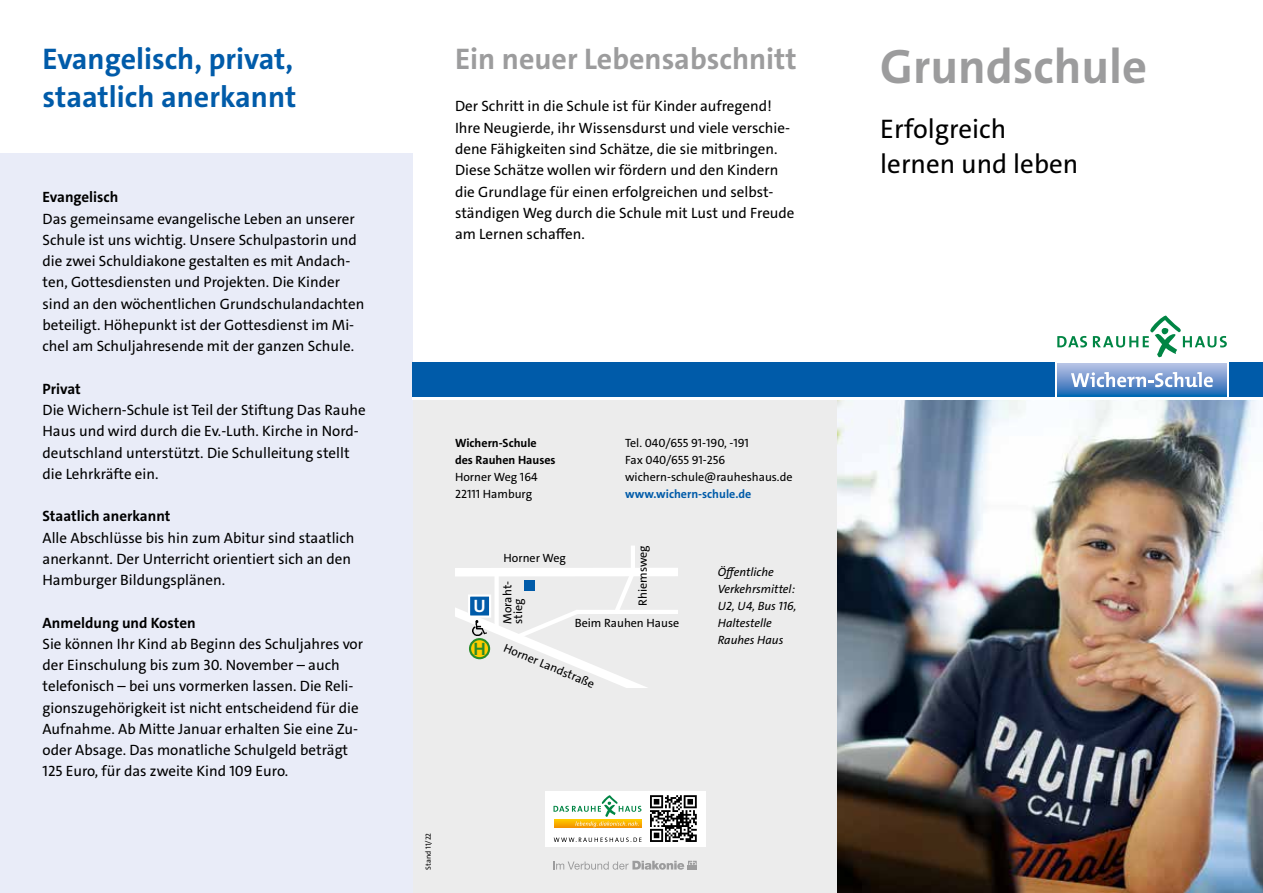
<style>
.page{position:relative;width:1263px;height:893px;background:#fff}
.page>*{position:absolute;margin:0;border:0;box-sizing:border-box;transform-origin:0 0}
.t1{font:700 48.6px "The Sans";color:#9c9c9d}
.t2{font:700 30px/38.2px "The Sans";color:#005ba9}
.t3{font:700 30px "The Sans";color:#9c9c9d}
.t4{font:27px/34.5px "The Sans";color:#000}
.t5{font:700 18px "The Sans";color:#298c29}
.t6{font:700 18px "The Sans";color:#fff}
.t7{font:15px/21.3px "The Sans";color:#000}
.t8{font:700 15px "The Sans";color:#000}
.t9{font:12px/17px "The Sans";color:#000}
.t10{font:italic 12px/17px "The Sans";color:#000}
.t11{font:700 12px/17px "The Sans";color:#000}
.t12{font:700 12px "The Sans";color:#005ba9}
.t13{font:7.5px "The Sans";color:#000}
</style>
<div class="page">
<div style="left:412px;top:381px;width:426px;height:512px;background:#ececec"></div>
<div style="left:0;top:153px;width:412px;height:740px;background:#e9ecf8"></div>
<img style="left:838px;top:400px;width:425px;height:493px">
<div style="left:445px;top:568px;width:239px;height:8px;background:#fff"></div>
<hr style="left:631px;top:545px;width:4px;height:29px;background:#fff">
<svg style="left:455px;top:576px;width:192px;height:112px"></svg>
<div style="left:494px;top:571px;width:5px;height:59px;background:#fff"></div>
<div style="left:441px;top:541px;width:14px;height:109px;background:#ececec"></div>
<hr style="left:577px;top:610px;width:108px;height:4px;background:#fff">
<div style="left:678px;top:552px;width:11px;height:83px;background:#ececec"></div>
<img style="left:473px;top:620px;width:13px;height:16px">
<div style="left:545px;top:791px;width:160px;height:55px;background:#fff"></div>
<hr style="left:553px;top:827px;width:88px;height:1px;background:#f39300">
<hr style="left:553px;top:828px;width:88px;height:1px;background:#f39100">
<svg style="left:553px;top:795px;width:88px;height:32px"></svg>
<svg style="left:554px;top:837px;width:87px;height:5px"></svg>
<svg style="left:553px;top:861px;width:144px;height:9px"></svg>
<svg style="left:650px;top:795px;width:47px;height:47px"></svg>
<div style="left:412px;top:363px;width:851px;height:36px;background:#fff"></div>
<div style="left:412px;top:363px;width:851px;height:34px;background:#005ba9"></div>
<div style="left:1055px;top:315px;width:174px;height:83px;background:#fff"></div>
<hr style="left:1057px;top:363px;width:170px;height:1px;background:#bac7e7">
<hr style="left:1057px;top:364px;width:170px;height:1px;background:#b6c4e6">
<hr style="left:1057px;top:365px;width:170px;height:1px;background:#b2c0e4">
<hr style="left:1057px;top:366px;width:170px;height:1px;background:#adbde2">
<hr style="left:1057px;top:367px;width:170px;height:1px;background:#aabae1">
<hr style="left:1057px;top:368px;width:170px;height:1px;background:#a5b7df">
<hr style="left:1057px;top:369px;width:170px;height:1px;background:#a1b4de">
<hr style="left:1057px;top:370px;width:170px;height:1px;background:#9cb1dc">
<hr style="left:1057px;top:371px;width:170px;height:1px;background:#98aedb">
<hr style="left:1057px;top:372px;width:170px;height:1px;background:#93abd9">
<hr style="left:1057px;top:373px;width:170px;height:1px;background:#90a8d7">
<hr style="left:1057px;top:374px;width:170px;height:1px;background:#8aa5d6">
<hr style="left:1057px;top:375px;width:170px;height:1px;background:#87a2d4">
<hr style="left:1057px;top:376px;width:170px;height:1px;background:#829fd3">
<hr style="left:1057px;top:377px;width:170px;height:1px;background:#7d9cd1">
<hr style="left:1057px;top:378px;width:170px;height:1px;background:#7899cf">
<hr style="left:1057px;top:379px;width:170px;height:1px;background:#7496ce">
<hr style="left:1057px;top:380px;width:170px;height:1px;background:#6e93cc">
<hr style="left:1057px;top:381px;width:170px;height:1px;background:#6a90cb">
<hr style="left:1057px;top:382px;width:170px;height:1px;background:#648dc9">
<hr style="left:1057px;top:383px;width:170px;height:1px;background:#608ac7">
<hr style="left:1057px;top:384px;width:170px;height:1px;background:#5a87c6">
<hr style="left:1057px;top:385px;width:170px;height:1px;background:#5484c4">
<hr style="left:1057px;top:386px;width:170px;height:1px;background:#5082c3">
<hr style="left:1057px;top:387px;width:170px;height:1px;background:#497fc1">
<hr style="left:1057px;top:388px;width:170px;height:1px;background:#447dc0">
<hr style="left:1057px;top:389px;width:170px;height:1px;background:#3d7abe">
<hr style="left:1057px;top:390px;width:170px;height:1px;background:#3877bc">
<hr style="left:1057px;top:391px;width:170px;height:1px;background:#3075bb">
<hr style="left:1057px;top:392px;width:170px;height:1px;background:#2a72b9">
<hr style="left:1057px;top:393px;width:170px;height:1px;background:#2070b7">
<hr style="left:1057px;top:394px;width:170px;height:1px;background:#166db6">
<hr style="left:1057px;top:395px;width:170px;height:1px;background:#036bb4">
<hr style="left:1057px;top:396px;width:170px;height:1px;background:#0069b3">
<hr style="left:1057px;top:397px;width:170px;height:1px;background:#0068b2">
<svg style="left:1071px;top:372px;width:142px;height:15px"></svg>
<svg style="left:1057px;top:336px;width:30px;height:11px"></svg>
<svg style="left:1093px;top:315px;width:134px;height:42px"></svg>
<h2 class="t2" style="left:43px;top:40px;width:255px">Evangelisch, privat, staatlich anerkannt</h2>
<p class="t8" style="left:43px;top:188px;width:77px">Evangelisch</p>
<p class="t7" style="left:43px;top:208px;width:323px">Das gemeinsame evangelische Leben an unserer Schule ist uns wichtig. Unsere Schulpastorin und die zwei Schuldiakone gestalten es mit Andach&shy;ten, Gottesdiensten und Projekten. Die Kinder sind an den wöchentlichen Grundschulandachten beteiligt. Höhepunkt ist der Gottesdienst im Mi&shy;chel am Schuljahresende mit der ganzen Schule.</p>
<p class="t8" style="left:43px;top:379px;width:40px">Privat</p>
<p class="t7" style="left:43px;top:399px;width:325px">Die Wichern-Schule ist Teil der Stiftung Das Rauhe Haus und wird durch die Ev.-Luth. Kirche in Nord&shy;deutschland unterstützt. Die Schulleitung stellt die Lehrkräfte ein.</p>
<p class="t8" style="left:43px;top:507px;width:129px">Staatlich anerkannt</p>
<p class="t7" style="left:43px;top:527px;width:314px">Alle Abschlüsse bis hin zum Abitur sind staatlich anerkannt. Der Unterricht orientiert sich an den<br>Hamburger Bildungsplänen.</p>
<p class="t8" style="left:43px;top:613px;width:155px">Anmeldung und Kosten</p>
<p class="t7" style="left:43px;top:633px;width:322px">Sie können Ihr Kind ab Beginn des Schuljahres vor der Einschulung bis zum 30. November – auch telefonisch – bei uns vormerken lassen. Die Reli&shy;gionszugehörigkeit ist nicht entscheidend für die Aufnahme. Ab Mitte Januar erhalten Sie eine Zu&shy;oder Absage. Das monatliche Schulgeld beträgt 125 Euro, für das zweite Kind 109 Euro.</p>
<h2 class="t3" style="left:455px;top:40px;width:343px">Ein neuer Lebensabschnitt</h2>
<p class="t7" style="left:455px;top:96px;width:341px">Der Schritt in die Schule ist für Kinder aufregend!<br>Ihre Neugierde, ihr Wissensdurst und viele verschie&shy;dene Fähigkeiten sind Schätze, die sie mitbringen.<br>Diese Schätze wollen wir fördern und den Kindern die Grundlage für einen erfolgreichen und selbst&shy;ständigen Weg durch die Schule mit Lust und Freude am Lernen schaffen.</p>
<p class="t11" style="left:455px;top:434px;width:102px">Wichern-Schule des Rauhen Hauses</p>
<p class="t9" style="left:455px;top:468px;width:84px">Horner Weg 164<br>22111 Hamburg</p>
<p class="t9" style="left:625px;top:434px;width:169px">Tel. 040/655 91-190, -191<br>Fax 040/655 91-256 wichern-schule@rauheshaus.de</p>
<p class="t12" style="left:625px;top:486px;width:128px">www.wichern-schule.de</p>
<p class="t6" style="left:473px;top:595px;width:14px">U</p>
<p class="t5" style="left:473px;top:637px;width:14px">H</p>
<p class="t9" style="left:504px;top:550px;width:64px">Horner Weg</p>
<p class="t9" style="left:634px;top:606px;width:62px;rotate:-90deg">Rhiemsweg</p>
<p class="t9" style="left:575px;top:614px;width:106px">Beim Rauhen Hause</p>
<p class="t9" style="left:508px;top:639px;width:99px;rotate:23deg">Horner Landstraße</p>
<p class="t9" style="left:502px;top:624px;width:44px;line-height:10.6px;rotate:-90deg">Moraht&shy;stieg</p>
<p class="t10" style="left:718px;top:564px;width:80px">Öffentliche<br>Verkehrsmittel:<br>U2, U4, Bus 116,<br>Haltestelle<br>Rauhes Haus</p>
<p class="t13" style="left:423px;top:870px;width:38px;rotate:-90deg">Stand 11/22</p>
<h1 class="t1" style="left:880px;top:35px;width:268px">Grundschule</h1>
<h3 class="t4" style="left:880px;top:112px;width:200px">Erfolgreich lernen und leben</h3>
</div>
